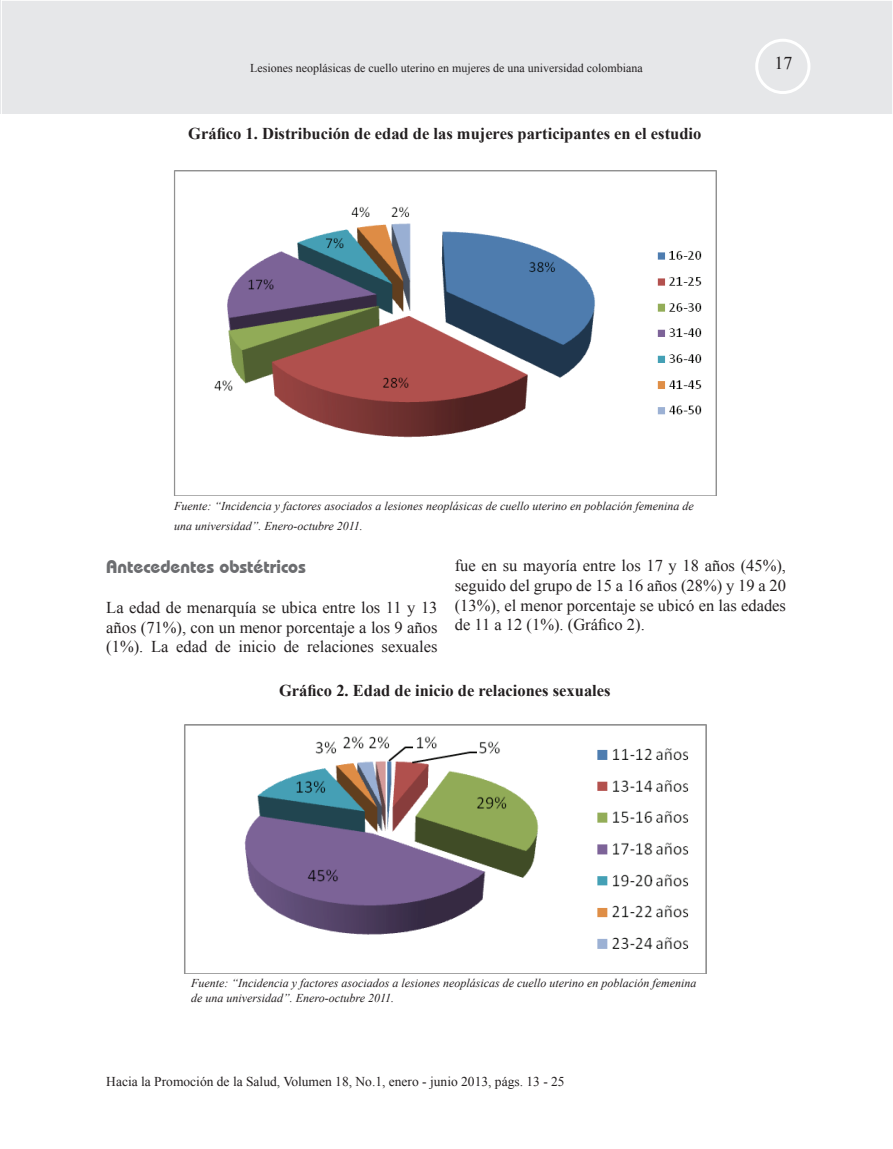
<style>
.page{position:relative;width:893px;height:1149px;background:#fff}
.page>*{position:absolute;margin:0;border:0;box-sizing:border-box;transform-origin:0 0}
.t1{font:700 18px "Bauhaus IT Cby BT";color:#6c6d70}
.t2{font:18px "Times New Roman";color:#231f20}
.t3{font:16.5px/19.8px "Times New Roman";color:#231f20;text-align:justify}
.t4{font:700 16.5px "Times New Roman";color:#231f20}
.t5{font:13.5px "Times New Roman";color:#231f20}
.t6{font:italic 12px/19.8px "Times New Roman";color:#231f20}
.t7{font:12px "Times New Roman";color:#231f20}
</style>
<div class="page">
<div style="left:0;top:0;width:893px;height:114px;background:#e6e7e9"></div>
<div style="left:755px;top:39px;width:55px;height:55px;border:3px solid #fff;border-radius:50%"></div>
<img style="left:174px;top:170px;width:542px;height:325px">
<img style="left:184px;top:724px;width:523px;height:248px">
<p class="t7" style="left:250px;top:60px;width:394px">Lesiones neoplásicas de cuello uterino en mujeres de una universidad colombiana</p>
<p class="t2" style="left:774px;top:51px;width:19px">17</p>
<p class="t4" style="left:188px;top:122px;width:515px">Gráfico 1. Distribución de edad de las mujeres participantes en el estudio</p>
<p class="t6" style="left:174px;top:495px;width:521px">Fuente: “Incidencia y factores asociados a lesiones neoplásicas de cuello uterino en población femenina de una universidad”. Enero-octubre 2011.</p>
<p class="t1" style="left:106px;top:555px;width:201px">Antecedentes obstétricos</p>
<p class="t3" style="left:106px;top:597px;width:333px">La edad de menarquía se ubica entre los 11 y 13 años (71%), con un menor porcentaje a los 9 años (1%). La edad de inicio de relaciones sexuales</p>
<p class="t3" style="left:455px;top:555px;width:333px">fue en su mayoría entre los 17 y 18 años (45%), seguido del grupo de 15 a 16 años (28%) y 19 a 20 (13%), el menor porcentaje se ubicó en las edades de 11 a 12 (1%). (Gráfico 2).</p>
<p class="t4" style="left:279px;top:678px;width:333px">Gráfico 2. Edad de inicio de relaciones sexuales</p>
<p class="t6" style="left:191px;top:975px;width:507px;line-height:14.4px">Fuente: “Incidencia y factores asociados a lesiones neoplásicas de cuello uterino en población femenina de una universidad”. Enero-octubre 2011.</p>
<p class="t5" style="left:106px;top:1072px;width:460px">Hacia la Promoción de la Salud, Volumen 18, No.1, enero - junio 2013, págs. 13 - 25</p>
</div>
